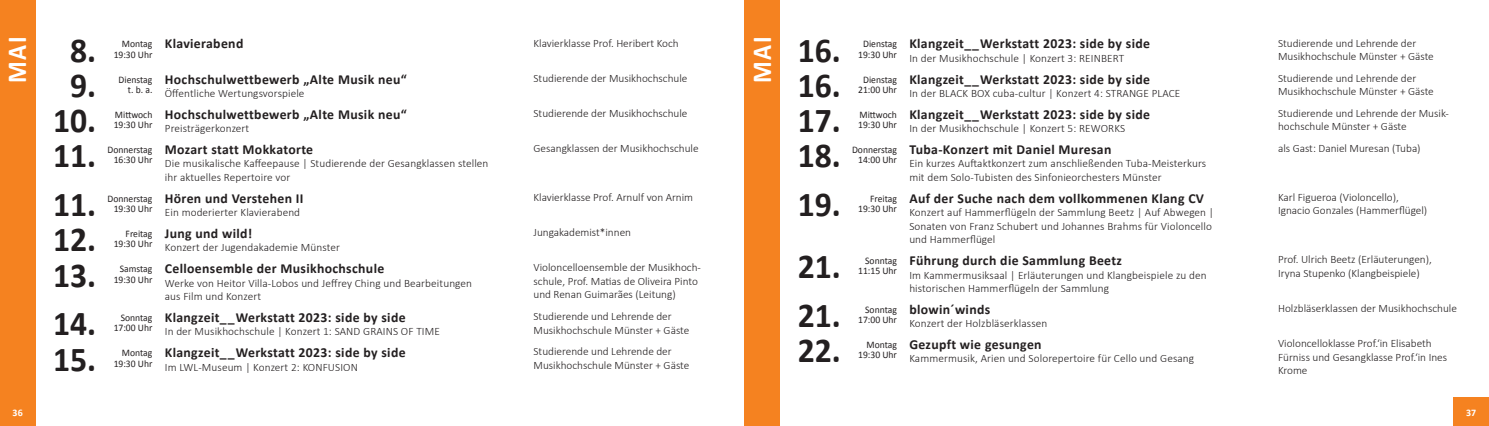
<style>
.page{position:relative;width:1489px;height:426px;background:#fff}
.page>*{position:absolute;margin:0;border:0;box-sizing:border-box;transform-origin:0 0}
.t1{font:700 35px "Calibri";color:#231f20;scale:.96 1}
.t2{font:700 27.5px "Calibri";letter-spacing:.08em;color:#fff;scale:.9 1}
.t3{font:700 13.75px "Calibri";letter-spacing:.025em;color:#231f20}
.t4{font:300 11.25px/13.5px "Calibri";color:#231f20}
.t5{font:10px/10.4px "Calibri";color:#231f20;text-align:right;scale:.96 1}
.t6{font:700 10px "Calibri";color:#fff}
</style>
<div class="page">
<div style="left:1453px;top:397px;width:35px;height:28px;background:#f58220"></div>
<div style="left:0;top:0;width:35px;height:425px;background:#f58220"></div>
<div style="left:744px;top:0;width:36px;height:425px;background:#f58220"></div>
<h2 class="t2" style="left:0;top:83px;width:54px;rotate:-90deg">MAI</h2>
<h2 class="t2" style="left:744px;top:83px;width:54px;rotate:-90deg">MAI</h2>
<p class="t5" style="left:114px;top:109px;width:42px;text-align:left">Mittwoch<br>19:30 Uhr</p>
<p class="t3" style="left:165px;top:105px;width:243px">Hochschulwettbewerb „Alte Musik neu“</p>
<p class="t4" style="left:165px;top:121px;width:86px">Preisträgerkonzert</p>
<p class="t5" style="left:114px;top:39px;width:42px">Montag<br>19:30 Uhr</p>
<p class="t3" style="left:165px;top:35px;width:80px">Klavierabend</p>
<p class="t4" style="left:533px;top:35px;width:147px">Klavierklasse Prof. Heribert Koch</p>
<h1 class="t1" style="left:70px;top:28px;width:29px">8.</h1>
<p class="t5" style="left:119px;top:74px;width:37px">Dienstag t. b. a.</p>
<p class="t3" style="left:165px;top:70px;width:243px">Hochschulwettbewerb „Alte Musik neu“</p>
<p class="t4" style="left:533px;top:71px;width:155px">Studierende der Musikhochschule</p>
<h1 class="t1" style="left:70px;top:63px;width:29px">9.</h1>
<p class="t4" style="left:165px;top:86px;width:141px">Öffentliche Wertungsvorspiele</p>
<p class="t4" style="left:533px;top:106px;width:155px">Studierende der Musikhochschule</p>
<h1 class="t1" style="left:53px;top:98px;width:46px">10.</h1>
<h1 class="t1" style="left:53px;top:133px;width:46px">11.</h1>
<p class="t5" style="left:107px;top:144px;width:48px">Donnerstag<br>16:30 Uhr</p>
<p class="t3" style="left:165px;top:140px;width:150px">Mozart statt Mokkatorte</p>
<p class="t4" style="left:165px;top:156px;width:325px">Die musikalische Kaffeepause | Studierende der Gesangklassen stellen ihr aktuelles Repertoire vor</p>
<p class="t4" style="left:533px;top:141px;width:167px">Gesangklassen der Musikhochschule</p>
<h1 class="t1" style="left:53px;top:182px;width:46px">11.</h1>
<p class="t5" style="left:107px;top:193px;width:48px">Donnerstag<br>19:30 Uhr</p>
<p class="t3" style="left:165px;top:189px;width:140px">Hören und Verstehen II</p>
<p class="t4" style="left:165px;top:205px;width:137px">Ein moderierter Klavierabend</p>
<p class="t4" style="left:533px;top:190px;width:161px">Klavierklasse Prof. Arnulf von Arnim</p>
<h1 class="t1" style="left:53px;top:217px;width:46px">12.</h1>
<p class="t5" style="left:114px;top:228px;width:42px">Freitag<br>19:30 Uhr</p>
<p class="t3" style="left:165px;top:224px;width:89px">Jung und wild!</p>
<p class="t4" style="left:165px;top:240px;width:177px">Konzert der Jugendakademie Münster</p>
<p class="t4" style="left:533px;top:225px;width:99px">Jungakademist*innen</p>
<h1 class="t1" style="left:53px;top:252px;width:46px">13.</h1>
<p class="t5" style="left:114px;top:263px;width:42px">Samstag<br>19:30 Uhr</p>
<p class="t3" style="left:165px;top:259px;width:221px">Celloensemble der Musikhochschule</p>
<p class="t4" style="left:165px;top:275px;width:309px">Werke von Heitor Villa-Lobos und Jeffrey Ching und Bearbeitungen aus Film und Konzert</p>
<p class="t4" style="left:533px;top:260px;width:169px">Violoncelloensemble der Musikhoch&shy;schule, Prof. Matias de Oliveira Pinto und Renan Guimarães (Leitung)</p>
<h1 class="t1" style="left:53px;top:301px;width:46px">14.</h1>
<p class="t5" style="left:114px;top:312px;width:42px">Sonntag<br>17:00 Uhr</p>
<p class="t3" style="left:165px;top:308px;width:242px">Klangzeit__Werkstatt 2023: side by side</p>
<p class="t4" style="left:165px;top:324px;width:276px">In der Musikhochschule | Konzert 1: SAND GRAINS OF TIME</p>
<p class="t4" style="left:533px;top:308px;width:140px">Studierende und Lehrende der</p>
<p class="t4" style="left:533px;top:322px;width:157px">Musikhochschule Münster + Gäste</p>
<h1 class="t1" style="left:53px;top:336px;width:46px">15.</h1>
<p class="t5" style="left:114px;top:347px;width:42px">Montag<br>19:30 Uhr</p>
<p class="t3" style="left:165px;top:343px;width:242px">Klangzeit__Werkstatt 2023: side by side</p>
<p class="t4" style="left:165px;top:359px;width:195px">Im LWL-Museum | Konzert 2: KONFUSION</p>
<p class="t4" style="left:533px;top:344px;width:140px">Studierende und Lehrende der</p>
<p class="t4" style="left:533px;top:357px;width:157px">Musikhochschule Münster + Gäste</p>
<h1 class="t1" style="left:797px;top:28px;width:46px">16.</h1>
<p class="t5" style="left:858px;top:39px;width:42px;text-align:center">Dienstag<br>19:30 Uhr</p>
<p class="t3" style="left:909px;top:35px;width:242px">Klangzeit__Werkstatt 2023: side by side</p>
<p class="t4" style="left:909px;top:51px;width:216px">In der Musikhochschule | Konzert 3: REINBERT</p>
<h1 class="t1" style="left:797px;top:63px;width:46px">16.</h1>
<p class="t5" style="left:858px;top:74px;width:42px;text-align:center">Dienstag<br>21:00 Uhr</p>
<p class="t3" style="left:909px;top:70px;width:242px">Klangzeit__Werkstatt 2023: side by side</p>
<p class="t4" style="left:909px;top:86px;width:272px">In der BLACK BOX cuba-cultur | Konzert 4: STRANGE PLACE</p>
<h1 class="t1" style="left:797px;top:98px;width:46px">17.</h1>
<p class="t5" style="left:858px;top:109px;width:42px;text-align:left">Mittwoch<br>19:30 Uhr</p>
<p class="t3" style="left:909px;top:105px;width:242px">Klangzeit__Werkstatt 2023: side by side</p>
<p class="t4" style="left:909px;top:121px;width:217px">In der Musikhochschule | Konzert 5: REWORKS</p>
<h1 class="t1" style="left:797px;top:133px;width:46px">18.</h1>
<p class="t5" style="left:852px;top:144px;width:48px">Donnerstag<br>14:00 Uhr</p>
<p class="t3" style="left:909px;top:140px;width:203px">Tuba-Konzert mit Daniel Muresan</p>
<p class="t4" style="left:909px;top:156px;width:298px">Ein kurzes Auftaktkonzert zum anschließenden Tuba-Meisterkurs mit dem Solo-Tubisten des Sinfonieorchesters Münster</p>
<h1 class="t1" style="left:797px;top:182px;width:46px">19.</h1>
<p class="t5" style="left:858px;top:193px;width:42px">Freitag<br>19:30 Uhr</p>
<p class="t3" style="left:909px;top:189px;width:296px">Auf der Suche nach dem vollkommenen Klang CV</p>
<p class="t4" style="left:909px;top:205px;width:306px">Konzert auf Hammerflügeln der Sammlung Beetz | Auf Abwegen |<br>Sonaten von Franz Schubert und Johannes Brahms für Violoncello und Hammerflügel</p>
<h1 class="t1" style="left:797px;top:244px;width:46px">21.</h1>
<p class="t5" style="left:858px;top:255px;width:42px">Sonntag<br>11:15 Uhr</p>
<p class="t3" style="left:909px;top:251px;width:214px">Führung durch die Sammlung Beetz</p>
<p class="t4" style="left:909px;top:267px;width:299px">Im Kammermusiksaal | Erläuterungen und Klangbeispiele zu den historischen Hammerflügeln der Sammlung</p>
<h1 class="t1" style="left:797px;top:293px;width:46px">21.</h1>
<p class="t5" style="left:858px;top:304px;width:42px">Sonntag<br>17:00 Uhr</p>
<p class="t3" style="left:909px;top:300px;width:82px">blowin´winds</p>
<p class="t4" style="left:909px;top:316px;width:140px">Konzert der Holzbläserklassen</p>
<h1 class="t1" style="left:797px;top:328px;width:46px">22.</h1>
<p class="t5" style="left:858px;top:339px;width:42px">Montag<br>19:30 Uhr</p>
<p class="t3" style="left:909px;top:335px;width:134px">Gezupft wie gesungen</p>
<p class="t4" style="left:909px;top:351px;width:286px">Kammermusik, Arien und Solorepertoire für Cello und Gesang</p>
<p class="t4" style="left:1277px;top:35px;width:140px">Studierende und Lehrende der</p>
<p class="t4" style="left:1277px;top:49px;width:157px">Musikhochschule Münster + Gäste</p>
<p class="t4" style="left:1277px;top:71px;width:140px">Studierende und Lehrende der</p>
<p class="t4" style="left:1277px;top:84px;width:157px">Musikhochschule Münster + Gäste</p>
<p class="t4" style="left:1277px;top:106px;width:172px">Studierende und Lehrende der Musik-</p>
<p class="t4" style="left:1277px;top:119px;width:130px">hochschule Münster + Gäste</p>
<p class="t4" style="left:1277px;top:141px;width:144px">als Gast: Daniel Muresan (Tuba)</p>
<p class="t4" style="left:1277px;top:190px;width:122px">Karl Figueroa (Violoncello),</p>
<p class="t4" style="left:1277px;top:203px;width:151px">Ignacio Gonzales (Hammerflügel)</p>
<p class="t4" style="left:1277px;top:252px;width:155px">Prof. Ulrich Beetz (Erläuterungen),</p>
<p class="t4" style="left:1277px;top:265px;width:143px">Iryna Stupenko (Klangbeispiele)</p>
<p class="t4" style="left:1277px;top:300px;width:180px">Holzbläserklassen der Musikhochschule</p>
<p class="t4" style="left:1277px;top:335px;width:171px">Violoncelloklasse Prof.‘in Elisabeth<br>Fürniss und Gesangklasse Prof.‘in Ines<br>Krome</p>
<p class="t6" style="left:13px;top:406px;width:12px">36</p>
<p class="t6" style="left:1465px;top:406px;width:12px">37</p>
</div>
